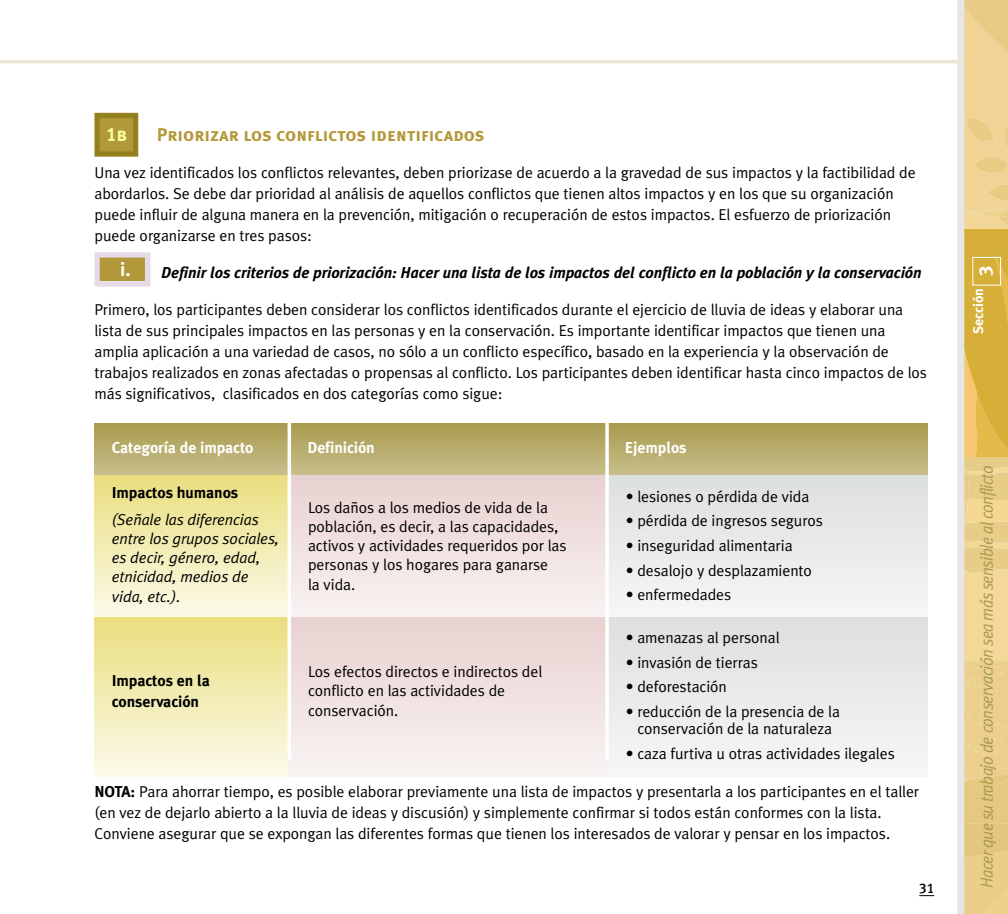
<style>
.page{position:relative;width:1008px;height:914px;background:#fff}
.page>*{position:absolute;margin:0;border:0;box-sizing:border-box;transform-origin:0 0}
.t1{font:19.25px "Meta Plus Bold Caps";color:#f5ff9c}
.t2{font:700 19.25px "Meta Plus";color:#fff}
.t3{font:19.25px "Meta Plus Bold Caps";color:#fff}
.t4{font:18.38px "Meta Plus Bold Caps";color:#b39839}
.t5{font:italic 17.5px "Meta Plus Normal";letter-spacing:-.03em;color:#a89a4d;scale:.93 1}
.t6{font:15.75px/21px "Meta Plus Normal";letter-spacing:-.005em;color:#000}
.t7{font:italic 700 15.75px "Meta Plus";letter-spacing:-.005em;color:#000}
.t8{font:italic 15.75px/19.2px "Meta Plus Normal";letter-spacing:-.005em;color:#000}
.t9{font:700 15.75px/21px "Meta Plus";letter-spacing:-.005em;color:#000}
.t10{font:700 15.75px "Meta Plus";letter-spacing:-.005em;color:#fff}
.t11{font:700 14px "Meta Plus";color:#fff}
.t12{font:14px "Meta Plus Medium Caps";color:#000}
.s1{font-family:"Meta Plus";font-weight:700}
</style>
<div class="page">
<svg style="left:964px;top:0;width:44px;height:914px;background:#e8c97d"></svg>
<div style="left:957px;top:0;width:7px;height:914px;background:#e6e6e6"></div>
<hr style="left:0;top:60px;width:961px;height:3px;background:#e9e6d2">
<div style="left:972px;top:257px;width:29px;height:28px;border:1px solid #fff"></div>
<svg style="left:919px;top:895px;width:15px;height:1px"></svg>
<div style="left:100px;top:118px;width:33px;height:33px;background:#b39839"></div>
<div style="left:94px;top:113px;width:44px;height:44px;border:5px solid #938120"></div>
<div style="left:100px;top:257px;width:45px;height:24px;background:#b39839"></div>
<div style="left:94px;top:252px;width:56px;height:34px;border:5px solid #e6dae8"></div>
<div style="left:94px;top:424px;width:833px;height:52px;background:linear-gradient(to bottom,#aa9c4f,#c7be8b)"></div>
<div style="left:94px;top:476px;width:195px;height:141px;background:linear-gradient(to bottom,#eade7f,#fbfae9)"></div>
<div style="left:289px;top:476px;width:318px;height:141px;background:linear-gradient(to bottom,#e8d2d0,#f9f3f2)"></div>
<div style="left:607px;top:476px;width:320px;height:141px;background:#e9ebeb"></div>
<div style="left:94px;top:617px;width:195px;height:159px;background:linear-gradient(to bottom,#e9de7e,#fbfaea)"></div>
<div style="left:289px;top:617px;width:318px;height:159px;background:linear-gradient(to bottom,#e8d1d0,#f9f3f2)"></div>
<div style="left:607px;top:617px;width:320px;height:159px;background:#e9ebeb"></div>
<hr style="left:288px;top:421px;width:3px;height:339px;background:#fff">
<hr style="left:605px;top:421px;width:4px;height:339px;background:#fff">
<p class="t1" style="left:106px;top:123px;width:22px">1b</p>
<p class="t4" style="left:157px;top:124px;width:329px">Priorizar los conflictos identificados</p>
<p class="t6" style="left:94px;top:162px;width:823px">Una vez identificados los conflictos relevantes, deben priorizase de acuerdo a la gravedad de sus impactos y la factibilidad de abordarlos. Se debe dar prioridad al análisis de aquellos conflictos que tienen altos impactos y en los que su organización puede influir de alguna manera en la prevención, mitigación o recuperación de estos impactos. El esfuerzo de priorización puede organizarse en tres pasos:</p>
<p class="t7" style="left:161px;top:263px;width:762px">Definir los criterios de priorización: Hacer una lista de los impactos del conflicto en la población y la conservación</p>
<p class="t6" style="left:94px;top:298px;width:834px">Primero, los participantes deben considerar los conflictos identificados durante el ejercicio de lluvia de ideas y elaborar una lista de sus principales impactos en las personas y en la conservación. Es importante identificar impactos que tienen una amplia aplicación a una variedad de casos, no sólo a un conflicto específico, basado en la experiencia y la observación de trabajos realizados en zonas afectadas o propensas al conflicto. Los participantes deben identificar hasta cinco impactos de los más significativos, clasificados en dos categorías como sigue:</p>
<p class="t2" style="left:120px;top:258px;width:12px">i.</p>
<p class="t10" style="left:112px;top:439px;width:143px">Categoría de impacto</p>
<p class="t10" style="left:307px;top:439px;width:69px">Definición</p>
<p class="t10" style="left:625px;top:439px;width:63px">Ejemplos</p>
<p class="t9" style="left:112px;top:482px;width:128px">Impactos humanos</p>
<p class="t8" style="left:112px;top:509px;width:169px">(Señale las diferencias entre los grupos sociales, es decir, género, edad, etnicidad, medios de vida, etc.).</p>
<p class="t9" style="left:112px;top:669px;width:100px">Impactos en la conservación</p>
<p class="t6" style="left:308px;top:497px;width:260px;line-height:19.2px">Los daños a los medios de vida de la población, es decir, a las capacidades, activos y actividades requeridos por las personas y los hogares para ganarse<br>la vida.</p>
<p class="t6" style="left:308px;top:662px;width:236px;line-height:19.2px">Los efectos directos e indirectos del conflicto en las actividades de conservación.</p>
<p class="t6" style="left:626px;top:486px;width:185px">• lesiones o pérdida de vida</p>
<p class="t6" style="left:626px;top:510px;width:199px">• pérdida de ingresos seguros</p>
<p class="t6" style="left:626px;top:535px;width:168px">• inseguridad alimentaria</p>
<p class="t6" style="left:626px;top:559px;width:188px">• desalojo y desplazamiento</p>
<p class="t6" style="left:626px;top:584px;width:107px">• enfermedades</p>
<p class="t6" style="left:626px;top:627px;width:155px">• amenazas al personal</p>
<p class="t6" style="left:626px;top:651px;width:134px">• invasión de tierras</p>
<p class="t6" style="left:626px;top:676px;width:103px">• deforestación</p>
<p class="t6" style="left:626px;top:702px;width:216px;line-height:17.5px;text-align:center">• reducción de la presencia de la conservación de la naturaleza</p>
<p class="t6" style="left:626px;top:742px;width:271px">• caza furtiva u otras actividades ilegales</p>
<p class="t6" style="left:94px;top:781px;width:826px"><span class="s1">NOTA:</span> Para ahorrar tiempo, es posible elaborar previamente una lista de impactos y presentarla a los participantes en el taller (en vez de dejarlo abierto a la lluvia de ideas y discusión) y simplemente confirmar si todos están conformes con la lista.<br>Conviene asegurar que se expongan las diferentes formas que tienen los interesados de valorar y pensar en los impactos.</p>
<p class="t12" style="left:919px;top:880px;width:16px">31</p>
<p class="t3" style="left:974px;top:276px;width:12px;rotate:-90deg">3</p>
<p class="t11" style="left:970px;top:334px;width:48px;rotate:-90deg">Sección</p>
<p class="t5" style="left:976px;top:887px;width:456px;rotate:-90deg">Hacer que su trabajo de conservación sea más sensible al conflicto</p>
</div>
